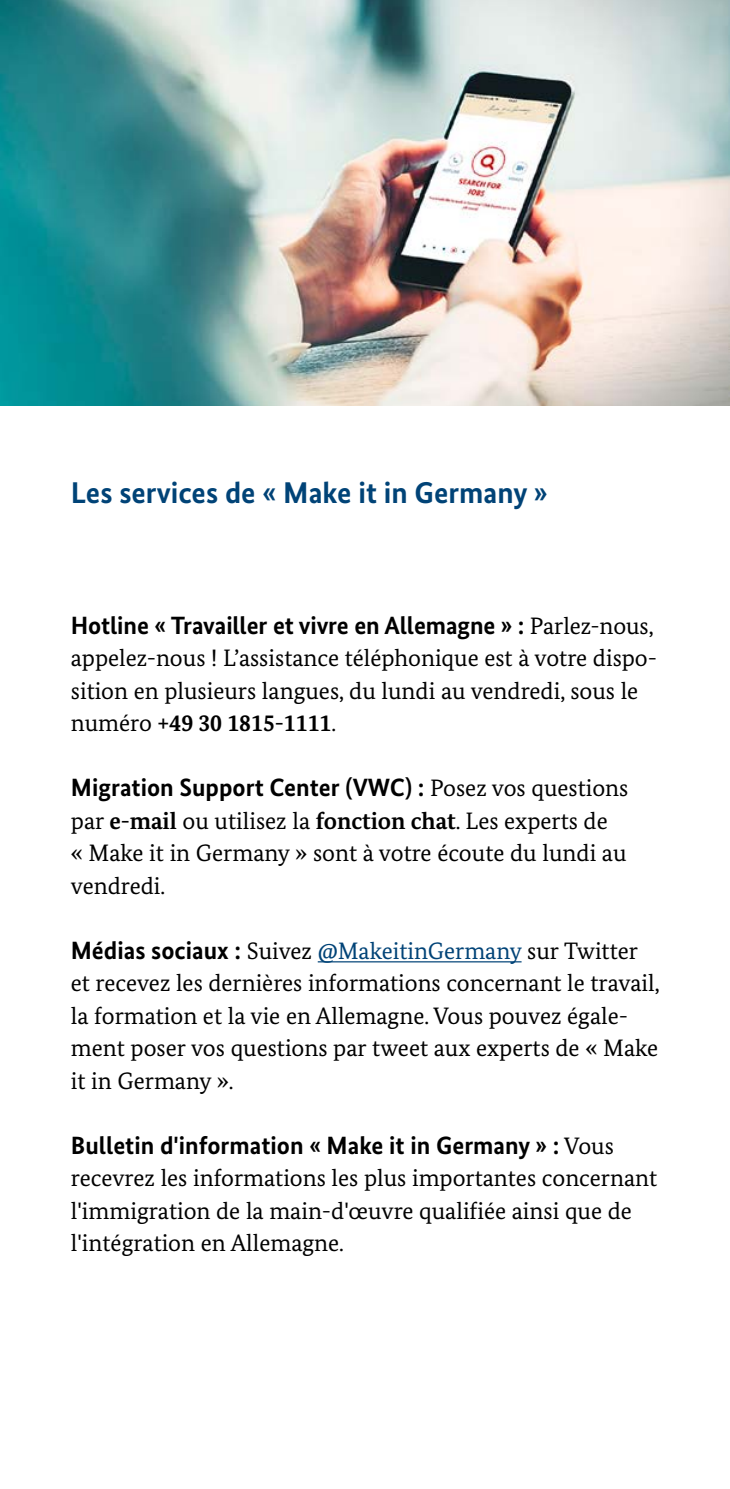
<style>
.page{position:relative;width:730px;height:1489px;background:#fff}
.page>*{position:absolute;margin:0;border:0;box-sizing:border-box;transform-origin:0 0}
.t1{font:700 30px "Bundes Sans";color:#004377}
.t2{font:700 25px "Bundes Sans";color:#000}
.t3{font:23.75px/32.5px "Bundes Serif";color:#000}
.s1{font-family:"Bundes Serif";font-weight:400;font-size:23.75px}
.s2{font-weight:700}
.s3{font-family:"Bundes Sans";font-weight:700;font-size:25px}
.s4{color:#004377}
</style>
<div class="page">
<hr style="left:318px;top:961px;width:204px;height:1px;background:#004377">
<img style="left:0;top:0;width:730px;height:406px">
<h2 class="t1" style="left:71px;top:475px;width:478px">Les services de « Make it in Germany »</h2>
<h3 class="t2" style="left:71px;top:609px;width:584px">Hotline « Travailler et vivre en Allemagne » : <span class="s1">Parlez-nous,</span></h3>
<p class="t3" style="left:71px;top:641px;width:588px">appelez-nous ! L’assistance téléphonique est à votre dispo&shy;sition en plusieurs langues, du lundi au vendredi, sous le numéro <span class="s2">+49 30 1815-1111</span>.</p>
<h3 class="t2" style="left:71px;top:772px;width:559px">Migration Support Center (VWC) : <span class="s1">Posez vos questions</span></h3>
<p class="t3" style="left:71px;top:804px;width:557px">par <span class="s2">e-mail</span> ou utilisez la <span class="s2">fonction chat</span>. Les experts de<br>« Make it in Germany » sont à votre écoute du lundi au vendredi.</p>
<h3 class="t3" style="left:71px;top:934px;width:569px"><span class="s3">Médias sociaux :</span> Suivez <span class="s4">@MakeitinGermany</span> sur Twitter</h3>
<p class="t3" style="left:71px;top:966px;width:590px">et recevez les dernières informations concernant le travail, la formation et la vie en Allemagne. Vous pouvez égale&shy;ment poser vos questions par tweet aux experts de « Make it in Germany ».</p>
<h3 class="t2" style="left:71px;top:1129px;width:545px">Bulletin d'information « Make it in Germany » : <span class="s1">Vous</span></h3>
<p class="t3" style="left:71px;top:1161px;width:588px">recevrez les informations les plus importantes concernant l'immigration de la main-d'œuvre qualifiée ainsi que de l'intégration en Allemagne.</p>
</div>
